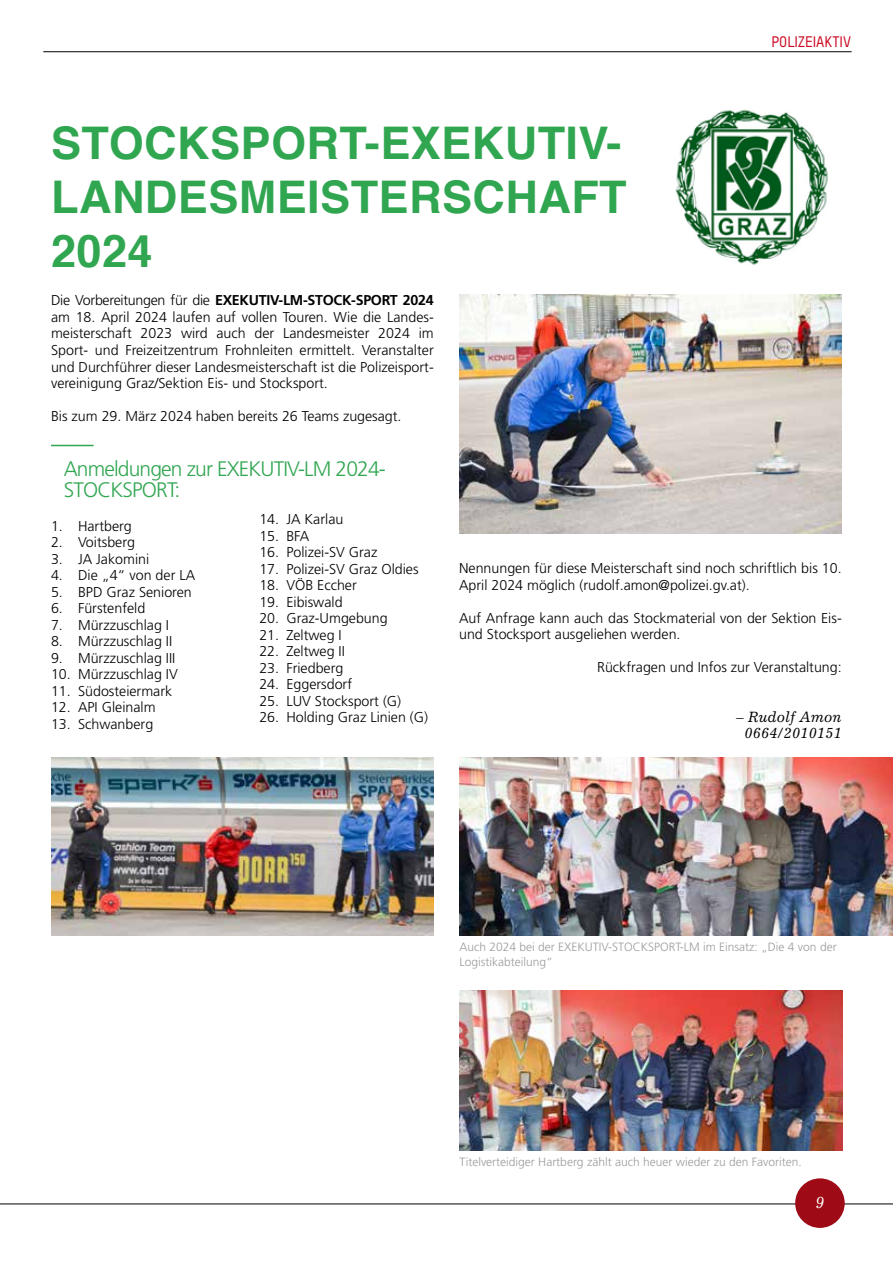
<style>
.page{position:relative;width:893px;height:1263px;background:#fff}
.page>*{position:absolute;margin:0;border:0;box-sizing:border-box;transform-origin:0 0}
.t1{font:700 45px/54px "Helvetica";letter-spacing:.01em;color:#31a651;text-align:justify}
.t2{font:300 21px/21px "Frutiger LT Std";letter-spacing:-.04em;color:#31a651}
.t3{font:italic 16.5px "Excelsior LT Std";color:#fff}
.t4{font:italic 15px/16.5px "Excelsior LT Std";color:#000;text-align:center}
.t5{font:500 15px "TSTARPRO";color:#cd061f}
.t6{font:300 14.25px/16.5px "Frutiger LT Std";color:#000}
.t7{font:300 12px/15px "Frutiger LT Std";color:#9c9c9d}
.s1{font-weight:700}
</style>
<div class="page">
<hr style="left:51px;top:445px;width:43px;height:1px;background:#31a651">
<img style="left:675px;top:109px;width:153px;height:156px">
<img style="left:459px;top:295px;width:383px;height:239px">
<img style="left:51px;top:758px;width:383px;height:177px">
<img style="left:459px;top:758px;width:434px;height:177px">
<img style="left:459px;top:991px;width:383px;height:159px">
<hr style="left:43px;top:51px;width:809px;height:1px;background:#000">
<hr style="left:0;top:1203px;width:893px;height:1px;background:#000">
<div style="left:795px;top:1178px;width:50px;height:50px;background:#9e0a16;border-radius:50%"></div>
<h1 class="t1" style="left:51px;top:116px;width:577px">STOCKSPORT-EXEKUTIV-LANDESMEISTERSCHAFT 2024</h1>
<p class="t6" style="left:51px;top:292px;width:384px;text-align:justify">Die Vorbereitungen für die <span class="s1">EXEKUTIV-LM-STOCK-SPORT 2024 </span>am 18. April 2024 laufen auf vollen Touren. Wie die Landes&shy;meisterschaft 2023 wird auch der Landesmeister 2024 im Sport- und Freizeitzentrum Frohnleiten ermittelt. Veranstalter und Durchführer dieser Landesmeisterschaft ist die Polizeisport&shy;vereinigung Graz/Sektion Eis- und Stocksport.</p>
<p class="t6" style="left:51px;top:408px;width:352px">Bis zum 29. März 2024 haben bereits 26 Teams zugesagt.</p>
<h2 class="t2" style="left:64px;top:459px;width:324px">Anmeldungen zur EXEKUTIV-LM 2024-<br>STOCKSPORT:</h2>
<p class="t5" style="left:771px;top:33px;width:81px">POLIZEIAKTIV</p>
<p class="t6" style="left:51px;top:518px;width:82px">1. Hartberg</p>
<p class="t6" style="left:51px;top:534px;width:86px">2. Voitsberg</p>
<p class="t6" style="left:51px;top:551px;width:100px">3. JA Jakomini</p>
<p class="t6" style="left:51px;top:567px;width:146px">4. Die „4“ von der LA</p>
<p class="t6" style="left:51px;top:584px;width:142px">5. BPD Graz Senioren</p>
<p class="t6" style="left:51px;top:600px;width:96px">6. Fürstenfeld</p>
<p class="t6" style="left:51px;top:617px;width:120px">7. Mürzzuschlag I</p>
<p class="t6" style="left:51px;top:633px;width:123px">8. Mürzzuschlag II</p>
<p class="t6" style="left:51px;top:650px;width:126px">9. Mürzzuschlag III</p>
<p class="t6" style="left:51px;top:666px;width:128px">10. Mürzzuschlag IV</p>
<p class="t6" style="left:51px;top:683px;width:123px">11. Südosteiermark</p>
<p class="t6" style="left:51px;top:699px;width:106px">12. API Gleinalm</p>
<p class="t6" style="left:51px;top:716px;width:104px">13. Schwanberg</p>
<p class="t6" style="left:259px;top:511px;width:86px">14. JA Karlau</p>
<p class="t6" style="left:259px;top:528px;width:51px">15. BFA</p>
<p class="t6" style="left:259px;top:544px;width:120px">16. Polizei-SV Graz</p>
<p class="t6" style="left:259px;top:561px;width:161px">17. Polizei-SV Graz Oldies</p>
<p class="t6" style="left:259px;top:577px;width:99px">18. VÖB Eccher</p>
<p class="t6" style="left:259px;top:594px;width:85px">19. Eibiswald</p>
<p class="t6" style="left:259px;top:610px;width:130px">20. Graz-Umgebung</p>
<p class="t6" style="left:259px;top:627px;width:84px">21. Zeltweg I</p>
<p class="t6" style="left:259px;top:643px;width:87px">22. Zeltweg II</p>
<p class="t6" style="left:259px;top:660px;width:86px">23. Friedberg</p>
<p class="t6" style="left:259px;top:676px;width:94px">24. Eggersdorf</p>
<p class="t6" style="left:259px;top:693px;width:143px">25. LUV Stocksport (G)</p>
<p class="t6" style="left:259px;top:709px;width:170px">26. Holding Graz Linien (G)</p>
<p class="t6" style="left:459px;top:560px;width:384px">Nennungen für diese Meisterschaft sind noch schriftlich bis 10.<br>April 2024 möglich (rudolf.amon@polizei.gv.at).</p>
<p class="t6" style="left:459px;top:610px;width:384px">Auf Anfrage kann auch das Stockmaterial von der Sektion Eis&shy;und Stocksport ausgeliehen werden.</p>
<p class="t6" style="left:597px;top:659px;width:246px">Rückfragen und Infos zur Veranstaltung:</p>
<p class="t4" style="left:736px;top:708px;width:107px">– Rudolf Amon<br>0664/2010151</p>
<p class="t7" style="left:459px;top:939px;width:379px">Auch 2024 bei der EXEKUTIV-STOCKSPORT-LM im Einsatz: „Die 4 von der<br>Logistikabteilung“</p>
<p class="t7" style="left:459px;top:1155px;width:344px">Titelverteidiger Hartberg zählt auch heuer wieder zu den Favoriten.</p>
<p class="t3" style="left:815px;top:1192px;width:11px">9</p>
</div>
